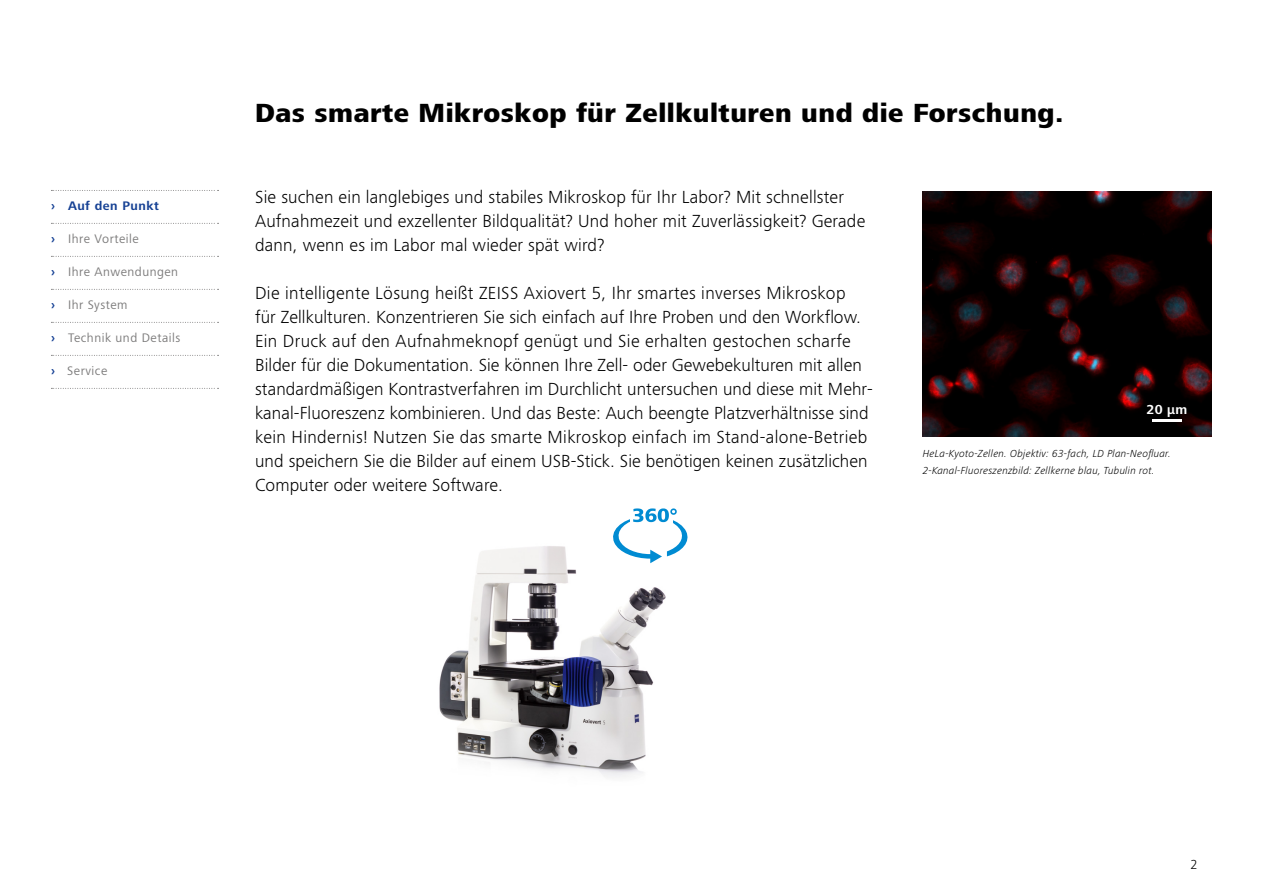
<style>
.page{position:relative;width:1263px;height:893px;background:#fff}
.page>*{position:absolute;margin:0;border:0;box-sizing:border-box;transform-origin:0 0}
.Headline_bold{font:800 27px "ZEISS Frutiger Next W1 G";letter-spacing:.02em;color:#000}
.Intro_light{font:300 18px/24px "ZEISS Frutiger Next W1 G";letter-spacing:.005em;color:#000}
.Scale_Bar{font:700 13.5px "ZEISS Frutiger Next W1 G";color:#fff}
.t1{font:300 13.5px "ZEISS Frutiger Next W1 G";color:#000}
.t2{font:12.75px "ZEISS Frutiger Next W1 G";letter-spacing:.04em;color:#7c7b7b}
.t3{font:700 12.75px "ZEISS Frutiger Next W1 G";letter-spacing:.04em;color:#164194}
.Caption_Light_Italic{font:italic 300 10.5px/16.5px "ZEISS Frutiger Next W1 G";letter-spacing:.02em;color:#000}
.s1{font-weight:700;color:#164194}
</style>
<div class="page">
<img style="left:923px;top:192px;width:289px;height:244px">
<hr style="left:1152px;top:420px;width:30px;height:2px;background:#fff">
<img style="left:439px;top:546px;width:227px;height:231px">
<svg style="left:609px;top:508px;width:79px;height:55px"></svg>
<svg style="left:51px;top:190px;width:168px;height:1px"></svg>
<svg style="left:51px;top:223px;width:168px;height:1px"></svg>
<svg style="left:51px;top:256px;width:168px;height:1px"></svg>
<svg style="left:51px;top:289px;width:168px;height:1px"></svg>
<svg style="left:51px;top:322px;width:168px;height:1px"></svg>
<svg style="left:51px;top:355px;width:168px;height:1px"></svg>
<svg style="left:51px;top:388px;width:168px;height:1px"></svg>
<p class="t3" style="left:51px;top:197px;width:110px">› Auf den Punkt</p>
<p class="t2" style="left:51px;top:230px;width:89px"><span class="s1">›</span> Ihre Vorteile</p>
<p class="t2" style="left:51px;top:263px;width:129px"><span class="s1">›</span> Ihre Anwendungen</p>
<p class="t2" style="left:51px;top:296px;width:78px"><span class="s1">›</span> Ihr System</p>
<p class="t2" style="left:51px;top:329px;width:131px"><span class="s1">›</span> Technik und Details</p>
<p class="t2" style="left:51px;top:362px;width:58px"><span class="s1">›</span> Service</p>
<p class="Headline_bold" style="left:255px;top:93px;width:810px">Das smarte Mikroskop für Zellkulturen und die Forschung.</p>
<p class="Intro_light" style="left:255px;top:184px;width:612px">Sie suchen ein langlebiges und stabiles Mikroskop für Ihr Labor? Mit schnellster<br>Aufnahmezeit und exzellenter Bildqualität? Und hoher mit Zuverlässigkeit? Gerade dann, wenn es im Labor mal wieder spät wird?</p>
<p class="Intro_light" style="left:255px;top:280px;width:619px">Die intelligente Lösung heißt ZEISS Axiovert 5, Ihr smartes inverses Mikroskop<br>für Zellkulturen. Konzentrieren Sie sich einfach auf Ihre Proben und den Workflow.<br>Ein Druck auf den Aufnahmeknopf genügt und Sie erhalten gestochen scharfe Bilder für die Dokumentation. Sie können Ihre Zell- oder Gewebekulturen mit allen standardmäßigen Kontrastverfahren im Durchlicht untersuchen und diese mit Mehr&shy;kanal-Fluoreszenz kombinieren. Und das Beste: Auch beengte Platzverhältnisse sind kein Hindernis! Nutzen Sie das smarte Mikroskop einfach im Stand-alone-Betrieb und speichern Sie die Bilder auf einem USB-Stick. Sie benötigen keinen zusätzlichen Computer oder weitere Software.</p>
<p class="Scale_Bar" style="left:1146px;top:400px;width:42px">20 µm</p>
<p class="Caption_Light_Italic" style="left:923px;top:445px;width:250px">HeLa-Kyoto-Zellen. Objektiv: 63-fach, LD Plan-Neofluar.<br>2-Kanal-Fluoreszenzbild: Zellkerne blau, Tubulin rot.</p>
<p class="t1" style="left:1190px;top:855px;width:9px">2</p>
</div>
